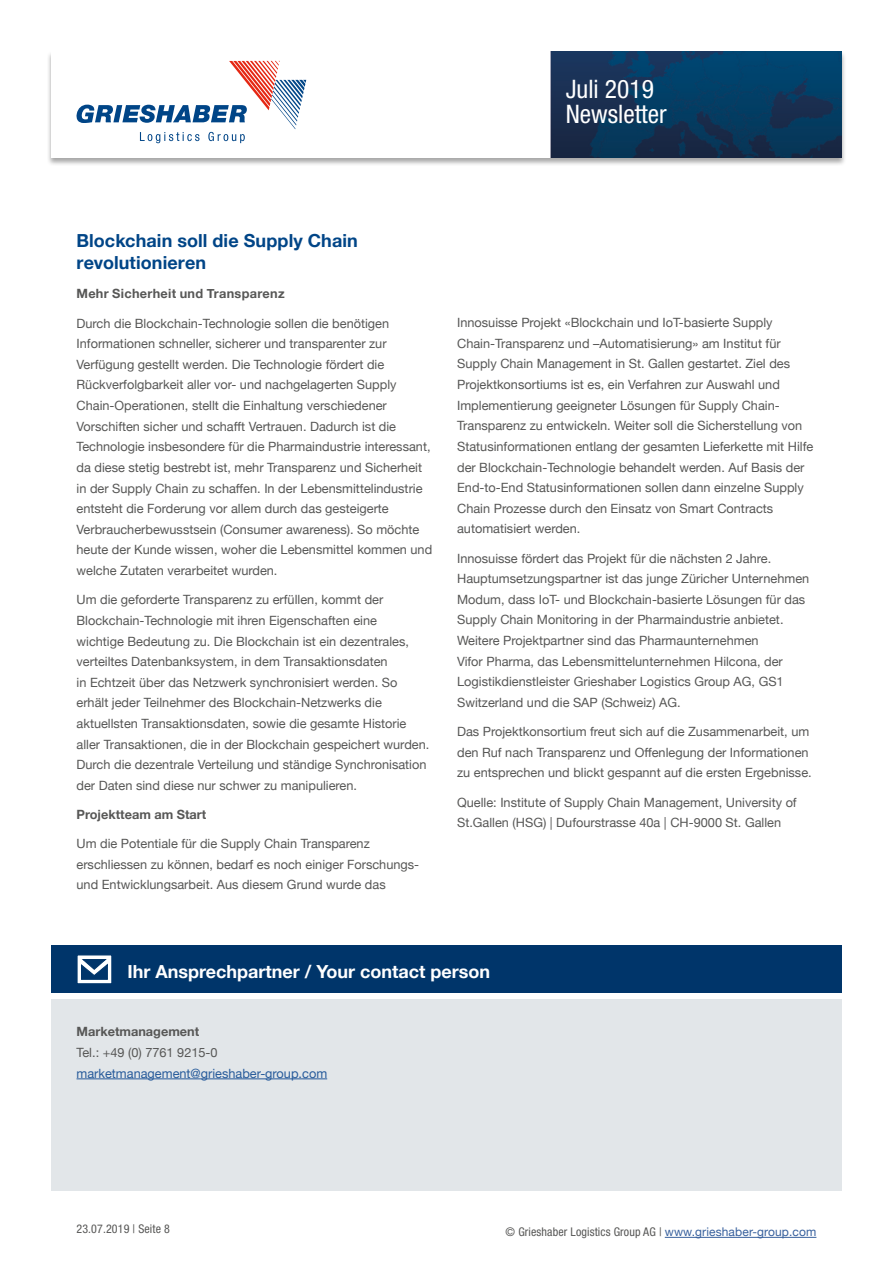
<style>
.page{position:relative;width:893px;height:1263px;background:#fff}
.page>*{position:absolute;margin:0;border:0;box-sizing:border-box;transform-origin:0 0}
.t1{font:condensed 25.5px/25.5px "Helvetica Neue LT Std";color:#fff}
.t2{font:700 18px/22.5px "Helvetica Neue";letter-spacing:.005em;color:#004587}
.t3{font:700 18px "Helvetica Neue";color:#fff}
.t4{font:12.75px/20.7px "Helvetica Neue";color:#575756}
.t5{font:12.75px "Helvetica Neue";color:#275b9b}
.t6{font:700 12.75px "Helvetica Neue";color:#575756}
.t7{font:700 12.75px "Helvetica Neue";letter-spacing:.02em;color:#575756}
.t8{font:condensed 12px "Helvetica Neue LT Std";letter-spacing:.01em;color:#575756}
.s1{font-family:"Helvetica Neue";font-stretch:normal;color:#37609d}
</style>
<div class="page">
<div style="left:47px;top:51px;width:799px;height:115px;background:#000;opacity:.35"></div>
<div style="left:51px;top:51px;width:791px;height:106px;background:#fff"></div>
<img style="left:551px;top:51px;width:291px;height:106px">
<svg style="left:76px;top:61px;width:230px;height:82px"></svg>
<hr style="left:665px;top:1237px;width:151px;height:1px;background:#37609d">
<div style="left:51px;top:999px;width:791px;height:192px;background:#e2e6e9"></div>
<div style="left:51px;top:946px;width:791px;height:47px;background:#00356a"></div>
<svg style="left:77px;top:955px;width:35px;height:29px"></svg>
<hr style="left:77px;top:1078px;width:250px;height:1px;background:#275b9b">
<h1 class="t1" style="left:566px;top:76px;width:103px">Juli 2019<br>Newsletter</h1>
<h2 class="t2" style="left:77px;top:230px;width:283px">Blockchain soll die Supply Chain revolutionieren</h2>
<p class="t7" style="left:77px;top:284px;width:210px">Mehr Sicherheit und Transparenz</p>
<p class="t4" style="left:77px;top:313px;width:357px">Durch die Blockchain-Technologie sollen die benötigen Informationen schneller, sicherer und transparenter zur Verfügung gestellt werden. Die Technologie fördert die Rückverfolgbarkeit aller vor- und nachgelagerten Supply Chain-Operationen, stellt die Einhaltung verschiedener Vorschiften sicher und schafft Vertrauen. Dadurch ist die Technologie insbesondere für die Pharmaindustrie interessant, da diese stetig bestrebt ist, mehr Transparenz und Sicherheit in der Supply Chain zu schaffen. In der Lebensmittelindustrie entsteht die Forderung vor allem durch das gesteigerte Verbraucherbewusstsein (Consumer awareness). So möchte heute der Kunde wissen, woher die Lebensmittel kommen und welche Zutaten verarbeitet wurden.</p>
<p class="t4" style="left:77px;top:590px;width:354px">Um die geforderte Transparenz zu erfüllen, kommt der Blockchain-Technologie mit ihren Eigenschaften eine<br>wichtige Bedeutung zu. Die Blockchain ist ein dezentrales, verteiltes Datenbanksystem, in dem Transaktionsdaten<br>in Echtzeit über das Netzwerk synchronisiert werden. So erhält jeder Teilnehmer des Blockchain-Netzwerks die aktuellsten Transaktionsdaten, sowie die gesamte Historie aller Transaktionen, die in der Blockchain gespeichert wurden.<br>Durch die dezentrale Verteilung und ständige Synchronisation der Daten sind diese nur schwer zu manipulieren.</p>
<p class="t6" style="left:77px;top:804px;width:131px">Projektteam am Start</p>
<p class="t4" style="left:77px;top:834px;width:344px">Um die Potentiale für die Supply Chain Transparenz erschliessen zu können, bedarf es noch einiger Forschungs&shy;und Entwicklungsarbeit. Aus diesem Grund wurde das</p>
<p class="t4" style="left:457px;top:313px;width:358px">Innosuisse Projekt «Blockchain und IoT-basierte Supply Chain-Transparenz und –Automatisierung» am Institut für Supply Chain Management in St. Gallen gestartet. Ziel des Projektkonsortiums ist es, ein Verfahren zur Auswahl und Implementierung geeigneter Lösungen für Supply Chain-Transparenz zu entwickeln. Weiter soll die Sicherstellung von Statusinformationen entlang der gesamten Lieferkette mit Hilfe der Blockchain-Technologie behandelt werden. Auf Basis der End-to-End Statusinformationen sollen dann einzelne Supply Chain Prozesse durch den Einsatz von Smart Contracts automatisiert werden.</p>
<p class="t4" style="left:457px;top:548px;width:354px">Innosuisse fördert das Projekt für die nächsten 2 Jahre.<br>Hauptumsetzungspartner ist das junge Züricher Unternehmen Modum, dass IoT- und Blockchain-basierte Lösungen für das Supply Chain Monitoring in der Pharmaindustrie anbietet.<br>Weitere Projektpartner sind das Pharmaunternehmen<br>Vifor Pharma, das Lebensmittelunternehmen Hilcona, der Logistikdienstleister Grieshaber Logistics Group AG, GS1<br>Switzerland und die SAP (Schweiz) AG.</p>
<p class="t4" style="left:457px;top:722px;width:356px">Das Projektkonsortium freut sich auf die Zusammenarbeit, um den Ruf nach Transparenz und Offenlegung der Informationen zu entsprechen und blickt gespannt auf die ersten Ergebnisse.</p>
<p class="t4" style="left:457px;top:792px;width:341px">Quelle: Institute of Supply Chain Management, University of<br>St.Gallen (HSG) | Dufourstrasse 40a | CH-9000 St. Gallen</p>
<h2 class="t3" style="left:127px;top:957px;width:364px">Ihr Ansprechpartner / Your contact person</h2>
<p class="t6" style="left:77px;top:1022px;width:124px">Marketmanagement</p>
<p class="t4" style="left:77px;top:1043px;width:143px">Tel.: +49 (0) 7761 9215-0</p>
<p class="t5" style="left:77px;top:1064px;width:252px">marketmanagement@grieshaber-group.com</p>
<p class="t8" style="left:77px;top:1222px;width:95px">23.07.2019 | Seite 8</p>
<p class="t8" style="left:506px;top:1225px;width:312px">© Grieshaber Logistics Group AG | <span class="s1">www.grieshaber-group.com</span></p>
</div>
